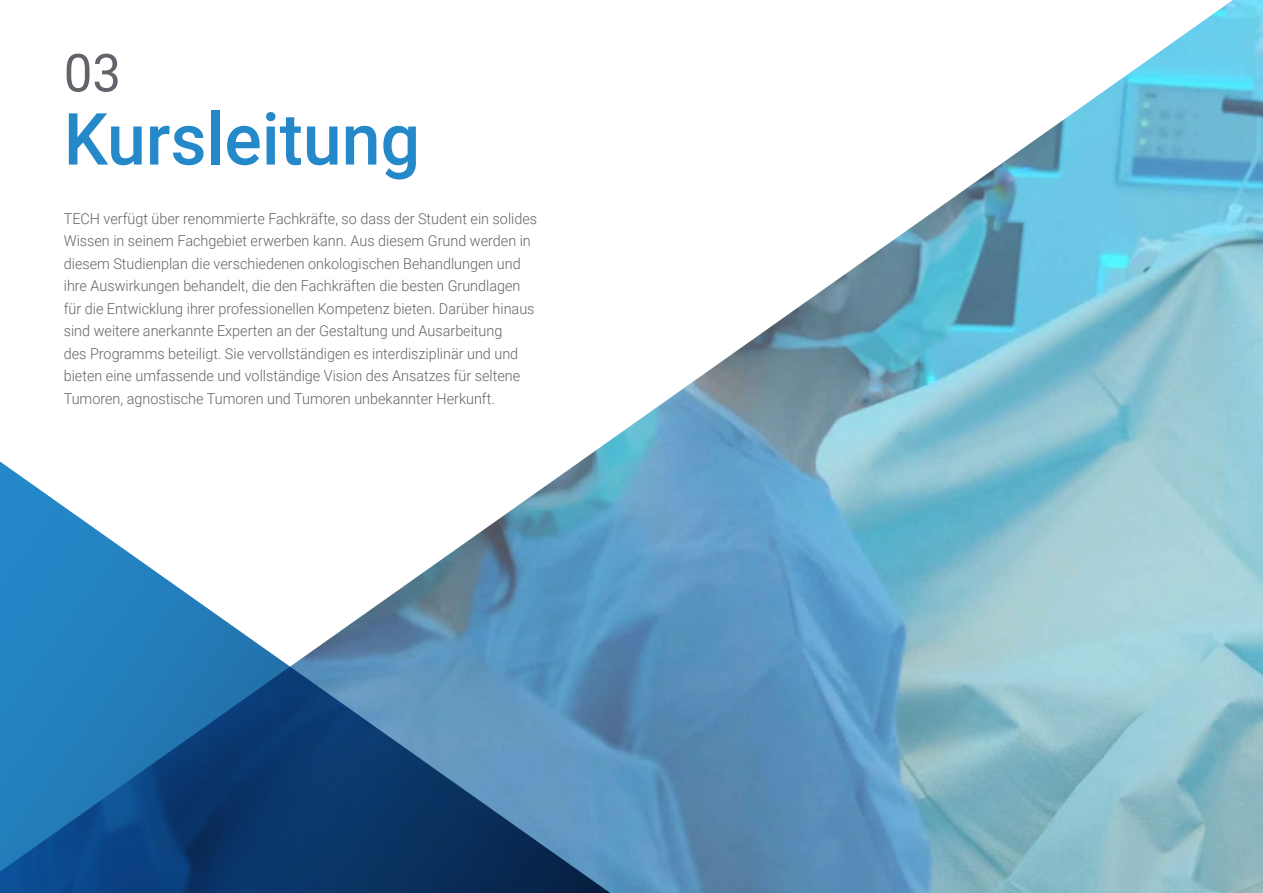
<style>
.page{position:relative;width:1263px;height:893px;background:#fff}
.page>*{position:absolute;margin:0;border:0;box-sizing:border-box;transform-origin:0 0}
.t1{font:500 72px "Roboto";color:#2488c9}
.t2{font:52.5px "Roboto";color:#61646a}
.t3{font:300 15px/22.5px "Roboto";color:#61646a;scale:.96 1}
</style>
<div class="page">
<img style="left:602px;top:0;width:661px;height:893px">
<svg style="left:0;top:446px;width:640px;height:447px"></svg>
<h2 class="t2" style="left:64px;top:36px;width:59px">03</h2>
<h1 class="t1" style="left:64px;top:89px;width:358px">Kursleitung</h1>
<p class="t3" style="left:64px;top:207px;width:495px">TECH verfügt über renommierte Fachkräfte, so dass der Student ein solides Wissen in seinem Fachgebiet erwerben kann. Aus diesem Grund werden in diesem Studienplan die verschiedenen onkologischen Behandlungen und ihre Auswirkungen behandelt, die den Fachkräften die besten Grundlagen für die Entwicklung ihrer professionellen Kompetenz bieten. Darüber hinaus sind weitere anerkannte Experten an der Gestaltung und Ausarbeitung<br>des Programms beteiligt. Sie vervollständigen es interdisziplinär und und bieten eine umfassende und vollständige Vision des Ansatzes für seltene Tumoren, agnostische Tumoren und Tumoren unbekannter Herkunft.</p>
</div>
